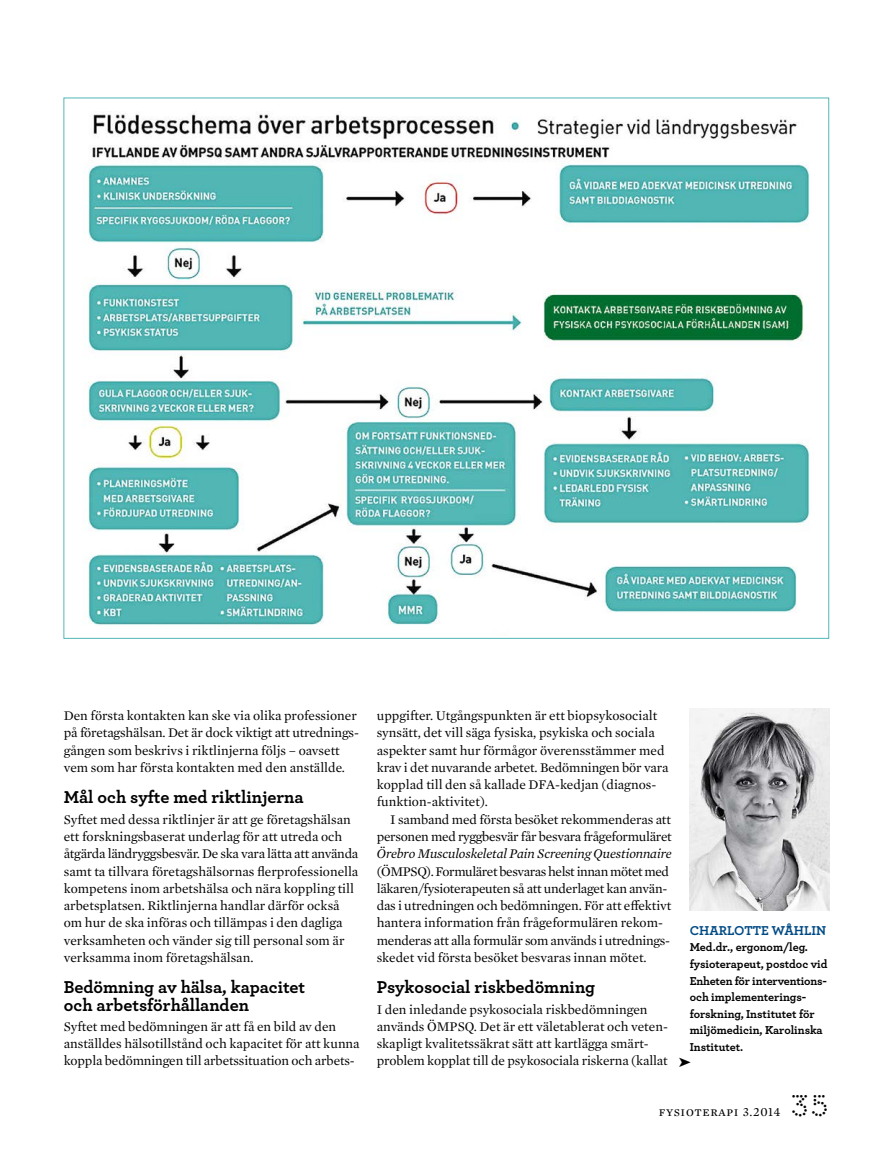
<style>
.page{position:relative;width:893px;height:1149px;background:#fff}
.page>*{position:absolute;margin:0;border:0;box-sizing:border-box;transform-origin:0 0}
.t1{font:30px "Numbers Dividend";color:#000}
.t2{font:700 18px/17.2px "Archer";color:#000}
.t3{font:13.5px/17.2px "Mercury Text G1";color:#000}
.t4{font:13.5px/17.2px "Mercury Text G1";letter-spacing:-.02em;color:#000;text-align:right}
.t5{font:italic 13.5px "Mercury Text G1";letter-spacing:-.01em;color:#000}
.t6{font:13.5px "Mercury Text G1";letter-spacing:.05em;color:#000}
.t7{font:700 13.5px "Archer";color:#004a84}
.t8{font:700 12px/16.5px "Archer";color:#000}
.s1{font-size:12.75px}
</style>
<div class="page">
<img style="left:690px;top:708px;width:139px;height:202px">
<img style="left:83px;top:113px;width:727px;height:512px">
<p class="t3" style="left:64px;top:706px;width:297px">Den första kontakten kan ske via olika professioner på företagshälsan. Det är dock viktigt att utrednings&shy;gången som beskrivs i riktlinjerna följs – oavsett vem som har första kontakten med den anställde.</p>
<h2 class="t2" style="left:64px;top:787px;width:241px">Mål och syfte med riktlinjerna</h2>
<p class="t3" style="left:64px;top:809px;width:296px">Syftet med dessa riktlinjer är att ge företagshälsan ett forskningsbaserat underlag för att utreda och åtgärda ländryggsbesvär. De ska vara lätta att använda samt ta tillvara företagshälsornas flerprofessionella kompetens inom arbetshälsa och nära koppling till arbetsplatsen. Riktlinjerna handlar därför också om hur de ska införas och tillämpas i den dagliga verksamheten och vänder sig till personal som är verksamma inom företagshälsan.</p>
<h2 class="t2" style="left:64px;top:977px;width:243px">Bedömning av hälsa, kapacitet och arbetsförhållanden</h2>
<p class="t3" style="left:64px;top:1016px;width:297px">Syftet med bedömningen är att få en bild av den anställdes hälsotillstånd och kapacitet för att kunna koppla bedömningen till arbetssituation och arbets-</p>
<p class="t3" style="left:377px;top:706px;width:293px">uppgifter. Utgångspunkten är ett biopsykosocialt synsätt, det vill säga fysiska, psykiska och sociala aspekter samt hur förmågor överensstämmer med krav i det nuvarande arbetet. Bedömningen bör vara kopplad till den så kallade DFA-kedjan (diagnos&shy;funktion-aktivitet).</p>
<p class="t4" style="left:377px;top:809px;width:297px">I samband med första besöket rekommenderas att personen med ryggbesvär får besvara frågeformuläret</p>
<p class="t5" style="left:377px;top:843px;width:296px">Örebro Musculoskeletal Pain Screening Questionnaire</p>
<p class="t4" style="left:377px;top:861px;width:296px;text-align:left">(ÖMPSQ). Formuläret besvaras helst innan mötet med läkaren/fysioterapeuten så att underlaget kan använ&shy;das i utredningen och bedömningen. För att effektivt hantera information från frågeformulären rekom&shy;menderas att alla formulär som används i utrednings&shy;skedet vid första besöket besvaras innan mötet.</p>
<h2 class="t2" style="left:377px;top:977px;width:220px">Psykosocial riskbedömning</h2>
<p class="t3" style="left:377px;top:999px;width:316px">I den inledande psykosociala riskbedömningen används ÖMPSQ. Det är ett väletablerat och veten&shy;skapligt kvalitetssäkrat sätt att kartlägga smärt&shy;problem kopplat till de psykosociala riskerna (kallat ➤</p>
<p class="t7" style="left:690px;top:919px;width:138px">CHARLOTTE WÅHLIN</p>
<p class="t8" style="left:690px;top:938px;width:139px">Med.dr., ergonom/leg. fysioterapeut, postdoc vid<br>Enheten för interventions&shy;och implementerings&shy;forskning, Institutet för miljömedicin, Karolinska<br>Institutet.</p>
<p class="t6" style="left:659px;top:1101px;width:123px">fysioterapi <span class="s1">3.2014</span></p>
<h1 class="t1" style="left:790px;top:1091px;width:40px">35</h1>
</div>
